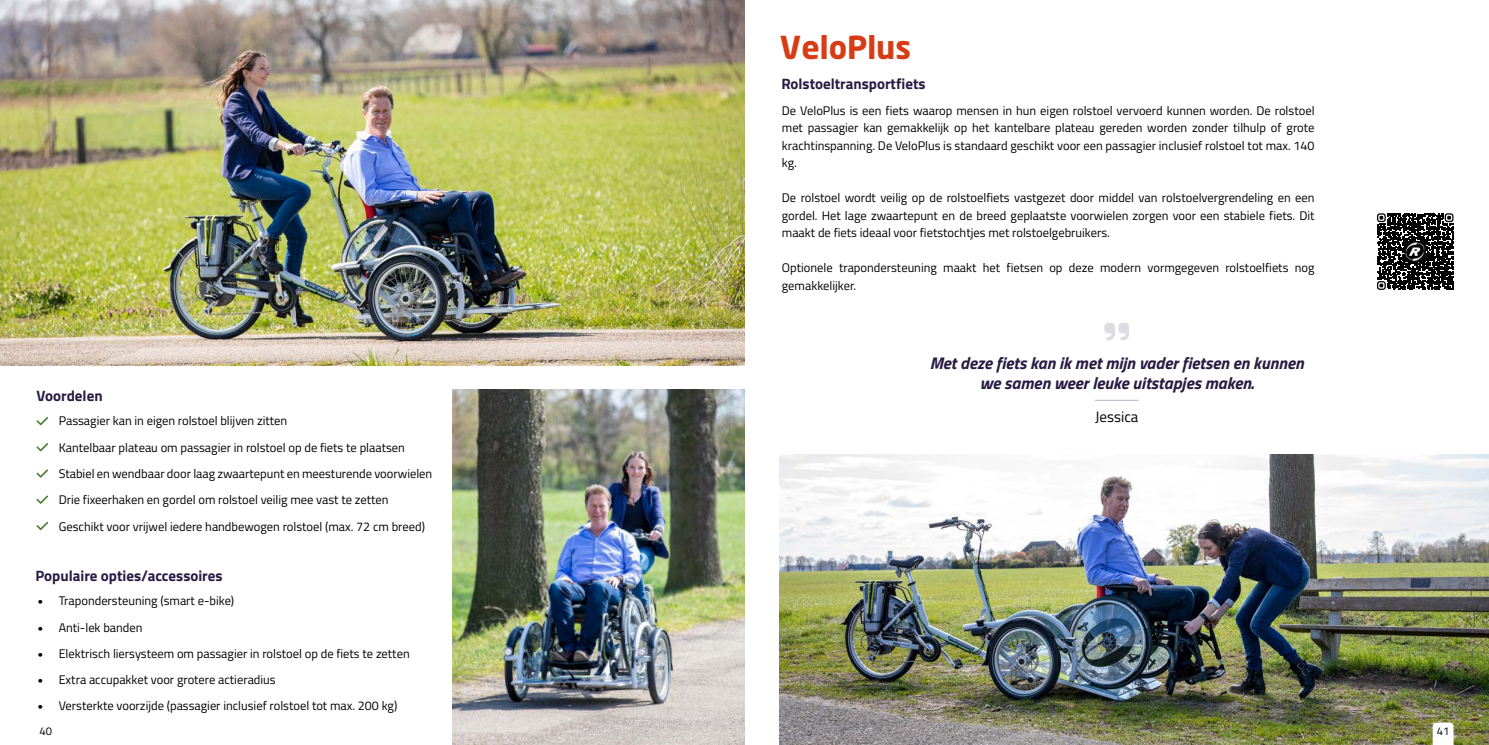
<style>
.page{position:relative;width:1489px;height:745px;background:#fff}
.page>*{position:absolute;margin:0;border:0;box-sizing:border-box;transform-origin:0 0}
.t1{font:700 31.25px "Neo Sans VR";color:#d73d15}
.t2{font:italic 700 16.88px/20px "Titillium Web";color:#281c42;text-align:center}
.t3{font:700 15px "Titillium Web";color:#281c42}
.t4{font:15px "Titillium Web";color:#000}
.t5{font:12.5px/26.2px "Titillium Web";color:#000}
.t6{font:11.25px "Titillium Web";color:#000}
</style>
<div class="page">
<img style="left:452px;top:389px;width:292px;height:355px">
<img style="left:0;top:0;width:744px;height:365px">
<svg style="left:37px;top:417px;width:11px;height:8px"></svg>
<svg style="left:37px;top:443px;width:11px;height:8px"></svg>
<svg style="left:37px;top:469px;width:11px;height:8px"></svg>
<svg style="left:37px;top:495px;width:11px;height:8px"></svg>
<svg style="left:37px;top:522px;width:11px;height:7px"></svg>
<img style="left:780px;top:454px;width:708px;height:290px">
<svg style="left:1432px;top:722px;width:21px;height:22px"></svg>
<hr style="left:1094px;top:399px;width:44px;height:1px;background:#bbaec7">
<svg style="left:1104px;top:323px;width:24px;height:17px"></svg>
<svg style="left:1453px;top:214px;width:1px;height:76px"></svg>
<svg style="left:1377px;top:213px;width:76px;height:77px"></svg>
<h1 class="t1" style="left:780px;top:35px;width:133px">VeloPlus</h1>
<p class="t3" style="left:37px;top:384px;width:68px">Voordelen</p>
<p class="t5" style="left:59px;top:407px;width:375px">Passagier kan in eigen rolstoel blijven zitten<br>Kantelbaar plateau om passagier in rolstoel op de fiets te plaatsen Stabiel en wendbaar door laag zwaartepunt en meesturende voorwielen Drie fixeerhaken en gordel om rolstoel veilig mee vast te zetten Geschikt voor vrijwel iedere handbewogen rolstoel (max. 72 cm breed)</p>
<p class="t3" style="left:35px;top:563px;width:189px">Populaire opties/accessoires</p>
<p class="t5" style="left:59px;top:587px;width:352px">Trapondersteuning (smart e-bike)<br>Anti-lek banden<br>Elektrisch liersysteem om passagier in rolstoel op de fiets te zetten Extra accupakket voor grotere actieradius<br>Versterkte voorzijde (passagier inclusief rolstoel tot max. 200 kg)</p>
<p class="t3" style="left:781px;top:72px;width:146px">Rolstoeltransportfiets</p>
<p class="t5" style="left:781px;top:101px;width:534px;line-height:17.5px;text-align:justify">De VeloPlus is een fiets waarop mensen in hun eigen rolstoel vervoerd kunnen worden. De rolstoel met passagier kan gemakkelijk op het kantelbare plateau gereden worden zonder tilhulp of grote krachtinspanning. De VeloPlus is standaard geschikt voor een passagier inclusief rolstoel tot max. 140 kg.</p>
<p class="t5" style="left:781px;top:188px;width:534px;line-height:17.5px;text-align:justify">De rolstoel wordt veilig op de rolstoelfiets vastgezet door middel van rolstoelvergrendeling en een gordel. Het lage zwaartepunt en de breed geplaatste voorwielen zorgen voor een stabiele fiets. Dit maakt de fiets ideaal voor fietstochtjes met rolstoelgebruikers.</p>
<p class="t5" style="left:781px;top:258px;width:534px;line-height:17.5px">Optionele trapondersteuning maakt het fietsen op deze modern vormgegeven rolstoelfiets nog gemakkelijker.</p>
<h2 class="t2" style="left:929px;top:351px;width:375px">Met deze fiets kan ik met mijn vader fietsen en kunnen we samen weer leuke uitstapjes maken.</h2>
<p class="t4" style="left:1095px;top:405px;width:45px">Jessica</p>
<p class="t6" style="left:40px;top:722px;width:14px">40</p>
<p class="t6" style="left:1436px;top:722px;width:14px">41</p>
</div>
